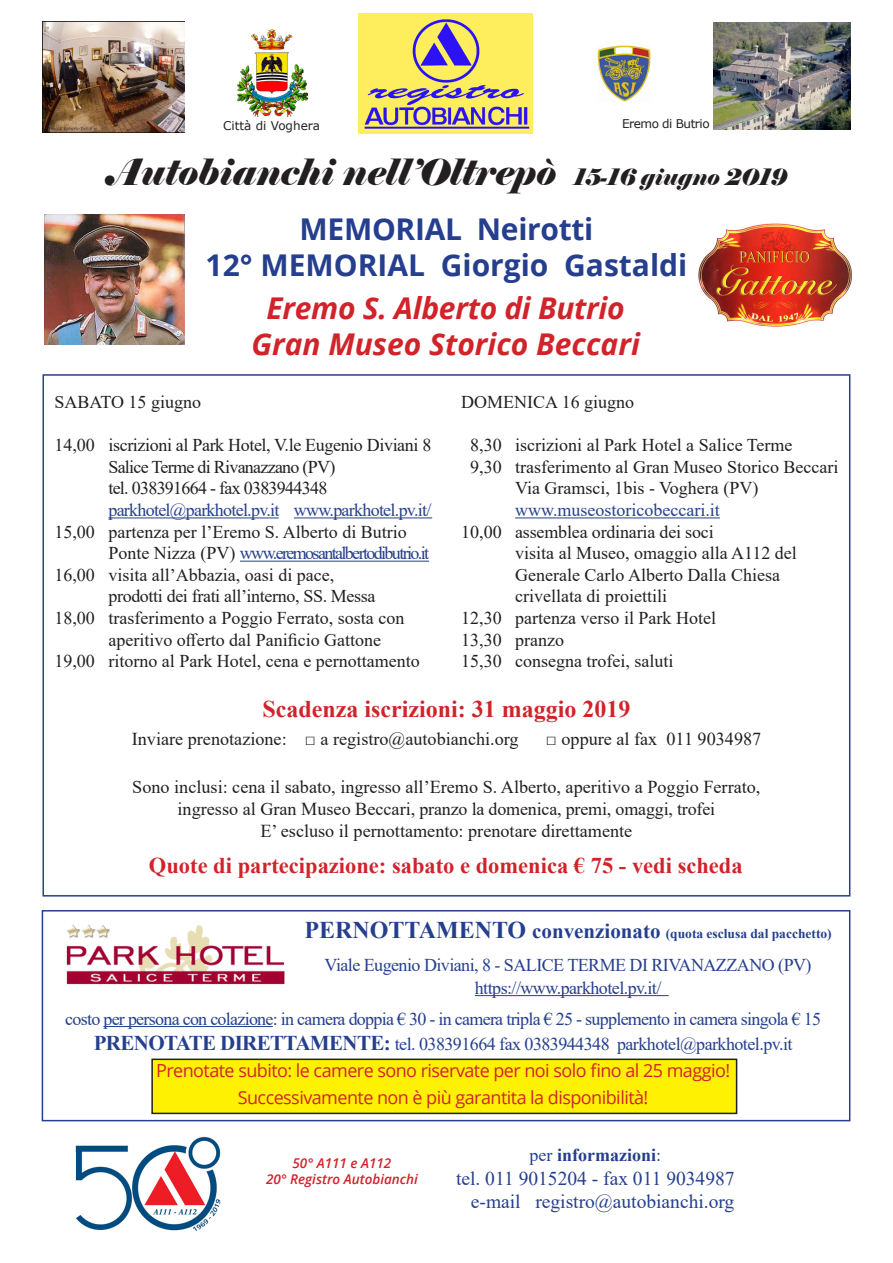
<style>
.page{position:relative;width:893px;height:1263px;background:#fff}
.page>*{position:absolute;margin:0;border:0;box-sizing:border-box;transform-origin:0 0}
.t1{font:italic 36px "Elephant";color:#231f20}
.t2{font:italic 700 30px "Open Sans";color:#d1232a}
.t3{font:700 30px "Open Sans";color:#253f8e}
.t4{font:700 24px "Times New Roman";color:#d1232a}
.t5{font:700 22.5px "Times New Roman";color:#d1232a}
.t6{font:19.5px "Times New Roman";color:#253f8e}
.t7{font:18.15px "Times New Roman";color:#231f20}
.t8{font:18px/21.6px "Times New Roman";color:#231f20}
.t9{font:18px/21.6px "Times New Roman";letter-spacing:-.03em;color:#253f8e}
.t10{font:18px/21.6px "Times New Roman";letter-spacing:-.02em;color:#231f20}
.t11{font:18px "Open Sans";letter-spacing:-.03em;color:#d1232a}
.t12{font:18px "Times New Roman";letter-spacing:-.04em;color:#231f20}
.t13{font:18px "Times New Roman";letter-spacing:-.09em;color:#253f8e}
.t14{font:18px "Times New Roman";color:#253f8e}
.t15{font:700 18px "Times New Roman";color:#253f8e}
.t16{font:700 13.5px "Times New Roman";color:#253f8e}
.t17{font:italic 600 13.5px "Open Sans";color:#d1232a}
.t18{font:12px "Verdana";color:#231f20}
.t19{font:12px "Verdana";letter-spacing:-.04em;color:#231f20}
.s1{font-size:22.5px}
.s2{color:#231f20}
.s3{font-size:18.15px}
.s4{font-size:24px}
.s5{font-size:21px}
.s6{font-weight:700;font-size:21px}
.s7{font-weight:400}
</style>
<div class="page">
<div style="left:42px;top:910px;width:808px;height:211px;border:2px solid #253f8e"></div>
<hr style="left:475px;top:995px;width:194px;height:1px;background:#253f8e">
<img style="left:75px;top:1136px;width:146px;height:95px">
<img style="left:598px;top:46px;width:53px;height:56px">
<img style="left:359px;top:14px;width:173px;height:120px">
<img style="left:237px;top:30px;width:70px;height:86px">
<hr style="left:108px;top:517px;width:171px;height:1px;background:#253f8e">
<hr style="left:294px;top:517px;width:138px;height:1px;background:#253f8e">
<hr style="left:240px;top:561px;width:189px;height:1px;background:#253f8e">
<hr style="left:515px;top:517px;width:205px;height:1px;background:#253f8e">
<img style="left:713px;top:22px;width:137px;height:107px">
<img style="left:43px;top:22px;width:141px;height:111px">
<img style="left:44px;top:215px;width:140px;height:129px">
<img style="left:698px;top:223px;width:154px;height:104px">
<img style="left:66px;top:925px;width:219px;height:60px">
<div style="left:152px;top:1059px;width:585px;height:54px;background:#fff101"></div>
<div style="left:151px;top:1058px;width:586px;height:56px;border:2px solid #231f20"></div>
<hr style="left:103px;top:1026px;width:170px;height:1px;background:#253f8e">
<p class="t19" style="left:622px;top:115px;width:89px">Eremo di Butrio</p>
<p class="t18" style="left:223px;top:118px;width:98px">Città di Voghera</p>
<p class="t1" style="left:106px;top:150px;width:682px">Autobianchi nell’Oltrepò <span class="s1">15-16 giugno 2019</span></p>
<p class="t3" style="left:300px;top:208px;width:295px">MEMORIAL Neirotti</p>
<p class="t3" style="left:206px;top:244px;width:483px">12° MEMORIAL Giorgio Gastaldi</p>
<p class="t2" style="left:267px;top:286px;width:360px">Eremo S. Alberto di Butrio</p>
<p class="t2" style="left:251px;top:322px;width:390px">Gran Museo Storico Beccari</p>
<p class="t8" style="left:461px;top:391px;width:175px">DOMENICA 16 giugno</p>
<p class="t8" style="left:470px;top:434px;width:324px">8,30 iscrizioni al Park Hotel a Salice Terme</p>
<p class="t8" style="left:470px;top:455px;width:370px">9,30 trasferimento al Gran Museo Storico Beccari</p>
<p class="t8" style="left:515px;top:477px;width:245px">Via Gramsci, 1bis - Voghera (PV)</p>
<p class="t14" style="left:515px;top:497px;width:206px">www.museostoricobeccari.it</p>
<p class="t8" style="left:461px;top:520px;width:254px">10,00 assemblea ordinaria dei soci</p>
<p class="t8" style="left:515px;top:542px;width:283px">visita al Museo, omaggio alla A112 del</p>
<p class="t8" style="left:515px;top:563px;width:266px">Generale Carlo Alberto Dalla Chiesa</p>
<p class="t8" style="left:515px;top:585px;width:153px">crivellata di proiettili</p>
<p class="t8" style="left:461px;top:607px;width:256px">12,30 partenza verso il Park Hotel</p>
<p class="t8" style="left:461px;top:628px;width:104px">13,30 pranzo</p>
<p class="t8" style="left:461px;top:650px;width:214px">15,30 consegna trofei, saluti</p>
<p class="t4" style="left:262px;top:692px;width:369px">Scadenza iscrizioni: 31 maggio 2019</p>
<p class="t8" style="left:54px;top:391px;width:148px">SABATO 15 giugno</p>
<p class="t10" style="left:54px;top:434px;width:378px">14,00 iscrizioni al Park Hotel, V.le Eugenio Diviani 8</p>
<p class="t12" style="left:108px;top:454px;width:229px">Salice Terme di Rivanazzano (PV)</p>
<p class="t12" style="left:108px;top:476px;width:220px">tel. 038391664 - fax 0383944348</p>
<p class="t9" style="left:54px;top:499px;width:378px;text-indent:54px">parkhotel@parkhotel.pv.it www.parkhotel.pv.it/<br><span class="s2">15,00 partenza per l’Eremo S. Alberto di Butrio</span></p>
<p class="t13" style="left:108px;top:540px;width:322px"><span class="s2">Ponte Nizza (PV)</span> www.eremosantalbertodibutrio.it</p>
<p class="t10" style="left:108px;top:563px;width:269px;text-indent:-54px">16,00 visita all’Abbazia, oasi di pace, prodotti dei frati all’interno, SS. Messa</p>
<p class="t8" style="left:108px;top:607px;width:297px;text-indent:-54px">18,00 trasferimento a Poggio Ferrato, sosta con aperitivo offerto dal Panificio Gattone</p>
<p class="t8" style="left:54px;top:650px;width:367px">19,00 ritorno al Park Hotel, cena e pernottamento</p>
<p class="t7" style="left:132px;top:726px;width:388px">Inviare prenotazione: □ a registro@autobianchi.org</p>
<p class="t7" style="left:546px;top:726px;width:217px">□ oppure al fax 011 9034987</p>
<p class="t7" style="left:132px;top:774px;width:630px">Sono inclusi: cena il sabato, ingresso all’Eremo S. Alberto, aperitivo a Poggio Ferrato,</p>
<p class="t8" style="left:178px;top:797px;width:539px"><span class="s3">ingresso al Gran Museo Beccari</span>, pranzo la domenica, premi, omaggi, trofei</p>
<p class="t7" style="left:260px;top:818px;width:373px">E’ escluso il pernottamento: prenotare direttamente</p>
<p class="t5" style="left:149px;top:849px;width:595px">Quote di partecipazione: sabato e domenica € 75 - vedi scheda</p>
<p class="t16" style="left:304px;top:924px;width:529px"><span class="s4">PERNOTTAMENTO</span> <span class="s5">convenzionato</span> (quota esclusa dal pacchetto)</p>
<p class="t9" style="left:325px;top:954px;width:488px">Viale Eugenio Diviani, 8 - SALICE TERME DI RIVANAZZANO (PV)</p>
<p class="t9" style="left:475px;top:976px;width:188px">https://www.parkhotel.pv.it/</p>
<p class="t9" style="left:65px;top:1007px;width:757px">costo per persona con colazione: in camera doppia € 30 - in camera tripla € 25 - supplemento in camera singola € 15</p>
<p class="t9" style="left:94px;top:1032px;width:700px"><span class="s6">PRENOTATE DIRETTAMENTE:</span> tel. 038391664 fax 0383944348 parkhotel@parkhotel.pv.it</p>
<p class="t11" style="left:156px;top:1058px;width:576px">Prenotate subito: le camere sono riservate per noi solo fino al 25 maggio!</p>
<p class="t11" style="left:238px;top:1085px;width:412px">Successivamente non è più garantita la disponibilità!</p>
<p class="t17" style="left:293px;top:1153px;width:100px">50° A111 e A112</p>
<p class="t17" style="left:266px;top:1170px;width:153px">20° Registro Autobianchi</p>
<p class="t15" style="left:530px;top:1142px;width:133px"><span class="s7">per</span> informazioni<span class="s7">:</span></p>
<p class="t6" style="left:456px;top:1164px;width:280px">tel. 011 9015204 - fax 011 9034987</p>
<p class="t6" style="left:471px;top:1188px;width:265px">e-mail registro@autobianchi.org</p>
</div>
